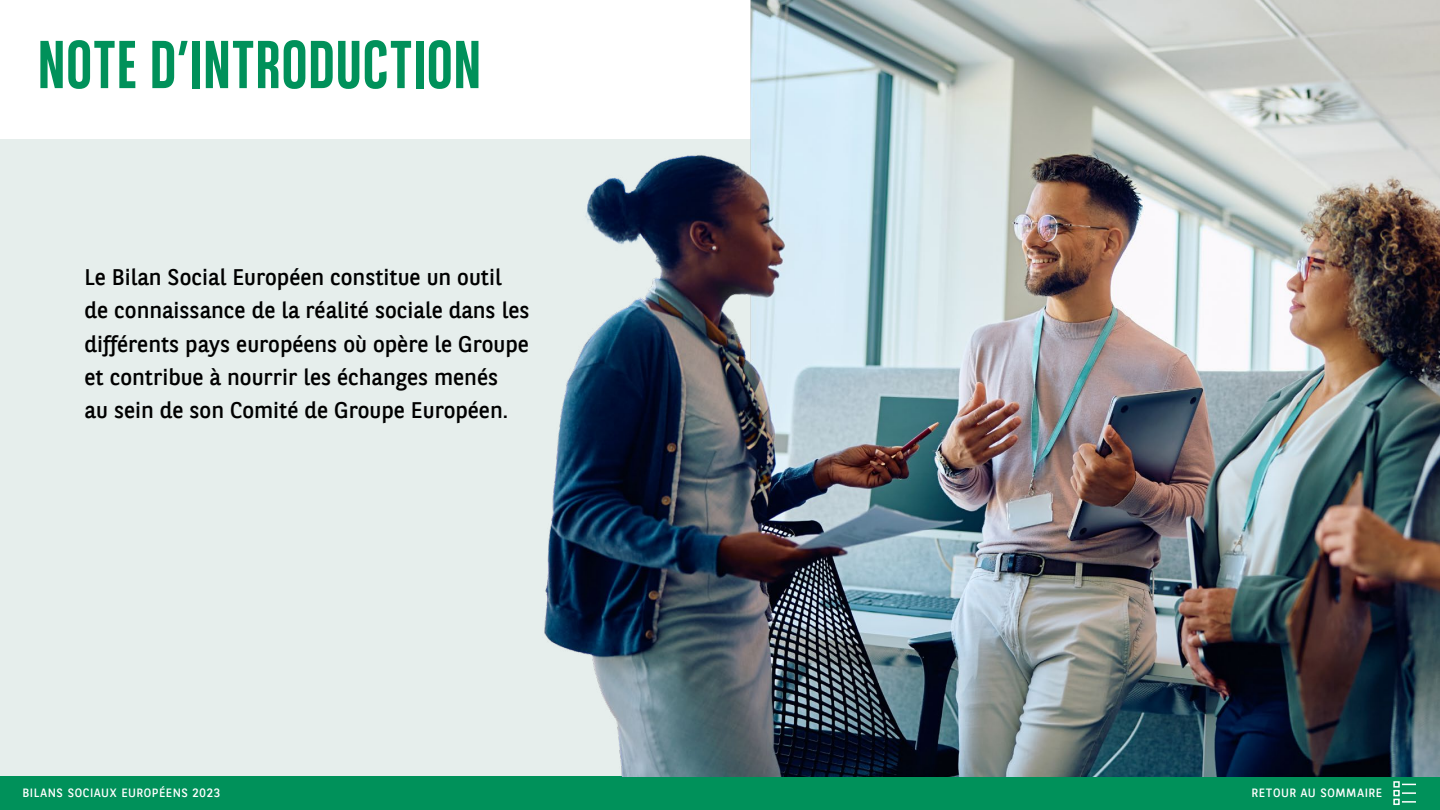
<style>
.page{position:relative;width:1440px;height:810px;background:#fff}
.page>*{position:absolute;margin:0;border:0;box-sizing:border-box;transform-origin:0 0}
.t1{font:700 67.5px "BNPP Sans Condensed";letter-spacing:.01em;color:#00915a}
.t2{font:22.5px/33px "BNPP Sans";color:#000}
.t3{font:12px "BNPP Sans";letter-spacing:.045em;color:#fff}
</style>
<div class="page">
<div style="left:0;top:140px;width:1440px;height:670px;background:#e6eeec"></div>
<div style="left:0;top:776px;width:1440px;height:34px;background:#00915a"></div>
<svg style="left:1393px;top:781px;width:23px;height:24px"></svg>
<img style="left:515px;top:0;width:925px;height:776px">
<h1 class="t1" style="left:38px;top:28px;width:446px">NOTE D’INTRODUCTION</h1>
<p class="t2" style="left:85px;top:260px;width:446px">Le Bilan Social Européen constitue un outil de connaissance de la réalité sociale dans les différents pays européens où opère le Groupe et contribue à nourrir les échanges menés<br>au sein de son Comité de Groupe Européen.</p>
<p class="t3" style="left:22px;top:784px;width:199px">BILANS SOCIAUX EUROPÉENS 2023</p>
<p class="t3" style="left:1252px;top:784px;width:132px">RETOUR AU SOMMAIRE</p>
</div>
